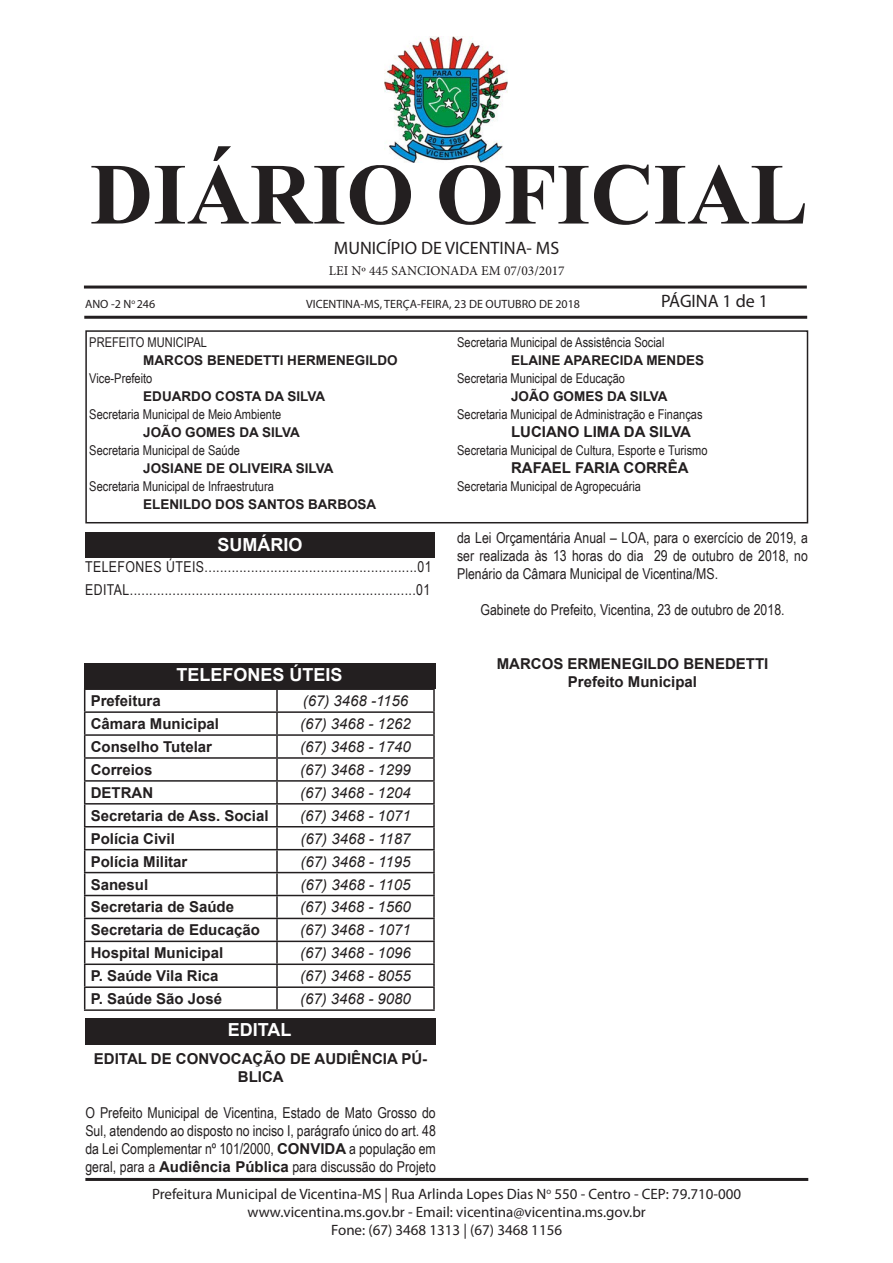
<style>
.page{position:relative;width:893px;height:1263px;background:#fff}
.page>*{position:absolute;margin:0;border:0;box-sizing:border-box;transform-origin:0 0}
.t1{font:700 87px "Times New Roman";color:#231f20}
.t2{font:18px "Myriad Pro";color:#231f20}
.t3{font:700 18px "Arial";color:#fff}
.t4{font:15px/18px "Arial Narrow";color:#231f20;text-align:justify}
.t5{font:700 15px/18px "Arial";color:#231f20;text-align:center}
.t6{font:italic 15px "Arial";color:#231f20}
.t7{font:15px/18px "Myriad Pro";color:#231f20;text-align:center}
.t8{font:15px "Arial Narrow";letter-spacing:.03em;color:#231f20}
.t9{font:13.5px "Arial Narrow";color:#231f20}
.t10{font:700 13.5px "Arial";color:#231f20}
.t11{font:13.5px "Minion Pro";color:#231f20}
.t12{font:12px "Myriad Pro";color:#231f20}
.s1{font-family:"Arial";font-weight:700}
</style>
<div class="page">
<hr style="left:85px;top:1178px;width:723px;height:3px;background:#231f20">
<hr style="left:84px;top:286px;width:723px;height:3px;background:#231f20">
<hr style="left:84px;top:316px;width:723px;height:3px;background:#231f20">
<div style="left:85px;top:330px;width:723px;height:193px;border:2px solid #231f20"></div>
<div style="left:84px;top:663px;width:352px;height:25px;background:#231f20"></div>
<div style="left:85px;top:532px;width:350px;height:25px;background:#231f20"></div>
<hr style="left:84px;top:688px;width:193px;height:2px;background:#231f20">
<hr style="left:277px;top:688px;width:158px;height:2px;background:#231f20">
<hr style="left:276px;top:690px;width:2px;height:21px;background:#231f20">
<hr style="left:433px;top:690px;width:2px;height:21px;background:#231f20">
<hr style="left:84px;top:711px;width:193px;height:2px;background:#231f20">
<hr style="left:277px;top:711px;width:158px;height:2px;background:#231f20">
<hr style="left:276px;top:713px;width:2px;height:21px;background:#231f20">
<hr style="left:433px;top:713px;width:2px;height:21px;background:#231f20">
<hr style="left:84px;top:734px;width:193px;height:2px;background:#231f20">
<hr style="left:277px;top:734px;width:158px;height:2px;background:#231f20">
<hr style="left:276px;top:736px;width:2px;height:21px;background:#231f20">
<hr style="left:433px;top:736px;width:2px;height:21px;background:#231f20">
<hr style="left:84px;top:757px;width:193px;height:2px;background:#231f20">
<hr style="left:277px;top:757px;width:158px;height:2px;background:#231f20">
<hr style="left:276px;top:759px;width:2px;height:21px;background:#231f20">
<hr style="left:433px;top:759px;width:2px;height:21px;background:#231f20">
<hr style="left:84px;top:780px;width:193px;height:2px;background:#231f20">
<hr style="left:277px;top:780px;width:158px;height:2px;background:#231f20">
<hr style="left:276px;top:782px;width:2px;height:21px;background:#231f20">
<hr style="left:433px;top:782px;width:2px;height:21px;background:#231f20">
<hr style="left:84px;top:803px;width:193px;height:1px;background:#231f20">
<hr style="left:277px;top:803px;width:158px;height:1px;background:#231f20">
<hr style="left:276px;top:804px;width:2px;height:22px;background:#231f20">
<hr style="left:433px;top:804px;width:2px;height:22px;background:#231f20">
<hr style="left:84px;top:826px;width:193px;height:1px;background:#231f20">
<hr style="left:277px;top:826px;width:158px;height:1px;background:#231f20">
<hr style="left:276px;top:827px;width:2px;height:22px;background:#231f20">
<hr style="left:433px;top:827px;width:2px;height:22px;background:#231f20">
<hr style="left:84px;top:849px;width:193px;height:1px;background:#231f20">
<hr style="left:277px;top:849px;width:158px;height:1px;background:#231f20">
<hr style="left:276px;top:850px;width:2px;height:22px;background:#231f20">
<hr style="left:433px;top:850px;width:2px;height:22px;background:#231f20">
<hr style="left:84px;top:872px;width:193px;height:1px;background:#231f20">
<hr style="left:277px;top:872px;width:158px;height:1px;background:#231f20">
<hr style="left:276px;top:873px;width:2px;height:22px;background:#231f20">
<hr style="left:433px;top:873px;width:2px;height:22px;background:#231f20">
<hr style="left:84px;top:895px;width:193px;height:1px;background:#231f20">
<hr style="left:277px;top:895px;width:158px;height:1px;background:#231f20">
<hr style="left:276px;top:896px;width:2px;height:22px;background:#231f20">
<hr style="left:433px;top:896px;width:2px;height:22px;background:#231f20">
<hr style="left:84px;top:918px;width:193px;height:1px;background:#231f20">
<hr style="left:277px;top:918px;width:158px;height:1px;background:#231f20">
<hr style="left:276px;top:919px;width:2px;height:21px;background:#231f20">
<hr style="left:433px;top:919px;width:2px;height:21px;background:#231f20">
<hr style="left:84px;top:940px;width:193px;height:2px;background:#231f20">
<hr style="left:277px;top:940px;width:158px;height:2px;background:#231f20">
<hr style="left:276px;top:942px;width:2px;height:21px;background:#231f20">
<hr style="left:433px;top:942px;width:2px;height:21px;background:#231f20">
<hr style="left:84px;top:963px;width:193px;height:2px;background:#231f20">
<hr style="left:277px;top:963px;width:158px;height:2px;background:#231f20">
<hr style="left:276px;top:965px;width:2px;height:21px;background:#231f20">
<hr style="left:433px;top:965px;width:2px;height:21px;background:#231f20">
<hr style="left:84px;top:986px;width:193px;height:2px;background:#231f20">
<svg style="left:84px;top:690px;width:1px;height:319px"></svg>
<hr style="left:277px;top:986px;width:158px;height:2px;background:#231f20">
<hr style="left:276px;top:988px;width:2px;height:21px;background:#231f20">
<hr style="left:433px;top:988px;width:2px;height:21px;background:#231f20">
<hr style="left:84px;top:1009px;width:193px;height:2px;background:#231f20">
<hr style="left:277px;top:1009px;width:158px;height:2px;background:#231f20">
<img style="left:384px;top:37px;width:124px;height:125px">
<div style="left:85px;top:1018px;width:351px;height:26px;background:#231f20"></div>
<p class="t1" style="left:90px;top:134px;width:719px">DIÁRIO OFICIAL</p>
<p class="t2" style="left:334px;top:237px;width:227px">MUNICÍPIO DE VICENTINA- MS</p>
<p class="t11" style="left:329px;top:261px;width:237px">LEI Nº 445 SANCIONADA EM 07/03/2017</p>
<p class="t12" style="left:85px;top:296px;width:72px">ANO -2 N<sup>o</sup> 246</p>
<p class="t12" style="left:306px;top:296px;width:275px">VICENTINA-MS, TERÇA-FEIRA, 23 DE OUTUBRO DE 2018</p>
<p class="t2" style="left:661px;top:290px;width:108px">PÁGINA 1 de 1</p>
<p class="t9" style="left:89px;top:332px;width:119px">PREFEITO MUNICIPAL</p>
<p class="t10" style="left:143px;top:351px;width:256px">MARCOS BENEDETTI HERMENEGILDO</p>
<p class="t9" style="left:89px;top:368px;width:65px">Vice-Prefeito</p>
<p class="t10" style="left:143px;top:387px;width:183px">EDUARDO COSTA DA SILVA</p>
<p class="t9" style="left:89px;top:404px;width:193px">Secretaria Municipal de Meio Ambiente</p>
<p class="t10" style="left:143px;top:423px;width:158px">JOÃO GOMES DA SILVA</p>
<p class="t9" style="left:89px;top:440px;width:152px">Secretaria Municipal de Saúde</p>
<p class="t10" style="left:143px;top:459px;width:192px">JOSIANE DE OLIVEIRA SILVA</p>
<p class="t9" style="left:89px;top:476px;width:186px">Secretaria Municipal de Infraestrutura</p>
<p class="t10" style="left:143px;top:495px;width:235px">ELENILDO DOS SANTOS BARBOSA</p>
<p class="t3" style="left:217px;top:533px;width:86px">SUMÁRIO</p>
<p class="t8" style="left:85px;top:556px;width:348px">TELEFONES ÚTEIS.......................................................01</p>
<p class="t8" style="left:85px;top:578px;width:347px">EDITAL..........................................................................01</p>
<p class="t3" style="left:177px;top:663px;width:168px">TELEFONES ÚTEIS</p>
<p class="t5" style="left:91px;top:692px;width:72px">Prefeitura</p>
<p class="t6" style="left:303px;top:691px;width:107px">(67) 3468 -1156</p>
<p class="t5" style="left:91px;top:715px;width:130px">Câmara Municipal</p>
<p class="t6" style="left:300px;top:714px;width:112px">(67) 3468 - 1262</p>
<p class="t5" style="left:91px;top:738px;width:123px">Conselho Tutelar</p>
<p class="t6" style="left:300px;top:737px;width:112px">(67) 3468 - 1740</p>
<p class="t5" style="left:91px;top:761px;width:63px">Correios</p>
<p class="t6" style="left:300px;top:760px;width:112px">(67) 3468 - 1299</p>
<p class="t5" style="left:91px;top:784px;width:64px">DETRAN</p>
<p class="t6" style="left:300px;top:783px;width:112px">(67) 3468 - 1204</p>
<p class="t5" style="left:91px;top:807px;width:179px">Secretaria de Ass. Social</p>
<p class="t6" style="left:300px;top:806px;width:112px">(67) 3468 - 1071</p>
<p class="t5" style="left:91px;top:830px;width:86px">Polícia Civil</p>
<p class="t6" style="left:301px;top:829px;width:111px">(67) 3468 - 1187</p>
<p class="t5" style="left:91px;top:853px;width:98px">Polícia Militar</p>
<p class="t6" style="left:301px;top:852px;width:111px">(67) 3468 - 1195</p>
<p class="t5" style="left:91px;top:876px;width:59px">Sanesul</p>
<p class="t6" style="left:301px;top:874px;width:111px">(67) 3468 - 1105</p>
<p class="t5" style="left:91px;top:899px;width:145px">Secretaria de Saúde</p>
<p class="t6" style="left:300px;top:897px;width:112px">(67) 3468 - 1560</p>
<p class="t5" style="left:91px;top:921px;width:171px">Secretaria de Educação</p>
<p class="t6" style="left:300px;top:920px;width:112px">(67) 3468 - 1071</p>
<p class="t5" style="left:91px;top:944px;width:134px">Hospital Municipal</p>
<p class="t6" style="left:300px;top:943px;width:112px">(67) 3468 - 1096</p>
<p class="t5" style="left:91px;top:967px;width:129px">P. Saúde Vila Rica</p>
<p class="t6" style="left:300px;top:966px;width:112px">(67) 3468 - 8055</p>
<p class="t5" style="left:91px;top:990px;width:133px">P. Saúde São José</p>
<p class="t6" style="left:300px;top:989px;width:112px">(67) 3468 - 9080</p>
<p class="t3" style="left:228px;top:1017px;width:65px">EDITAL</p>
<p class="t5" style="left:94px;top:1051px;width:335px">EDITAL DE CONVOCAÇÃO DE AUDIÊNCIA PÚ-<br>BLICA</p>
<p class="t4" style="left:85px;top:1104px;width:352px">O Prefeito Municipal de Vicentina, Estado de Mato Grosso do Sul, atendendo ao disposto no inciso I, parágrafo único do art. 48 da Lei Complementar nº 101/2000, <span class="s1">CONVIDA</span> a população em geral, para a <span class="s1">Audiência Pública</span> para discussão do Projeto</p>
<p class="t9" style="left:457px;top:332px;width:209px">Secretaria Municipal de Assistência Social</p>
<p class="t10" style="left:511px;top:351px;width:195px">ELAINE APARECIDA MENDES</p>
<p class="t9" style="left:457px;top:368px;width:169px">Secretaria Municipal de Educação</p>
<p class="t10" style="left:511px;top:387px;width:158px">JOÃO GOMES DA SILVA</p>
<p class="t9" style="left:457px;top:404px;width:247px">Secretaria Municipal de Administração e Finanças</p>
<p class="t5" style="left:511px;top:423px;width:181px">LUCIANO LIMA DA SILVA</p>
<p class="t9" style="left:457px;top:440px;width:252px">Secretaria Municipal de Cultura, Esporte e Turismo</p>
<p class="t5" style="left:511px;top:459px;width:179px">RAFAEL FARIA CORRÊA</p>
<p class="t9" style="left:457px;top:476px;width:185px">Secretaria Municipal de Agropecuária</p>
<p class="t4" style="left:457px;top:528px;width:352px">da Lei Orçamentária Anual – LOA, para o exercício de 2019, a ser realizada às 13 horas do dia 29 de outubro de 2018, no Plenário da Câmara Municipal de Vicentina/MS.</p>
<p class="t4" style="left:480px;top:600px;width:306px">Gabinete do Prefeito, Vicentina, 23 de outubro de 2018.</p>
<p class="t5" style="left:497px;top:655px;width:273px">MARCOS ERMENEGILDO BENEDETTI</p>
<p class="t5" style="left:568px;top:673px;width:131px">Prefeito Municipal</p>
<p class="t7" style="left:152px;top:1184px;width:591px">Prefeitura Municipal de Vicentina-MS | Rua Arlinda Lopes Dias N<sup>o</sup> 550 - Centro - CEP: 79.710-000 www.vicentina.ms.gov.br - Email: vicentina@vicentina.ms.gov.br<br>Fone: (67) 3468 1313 | (67) 3468 1156</p>
</div>
